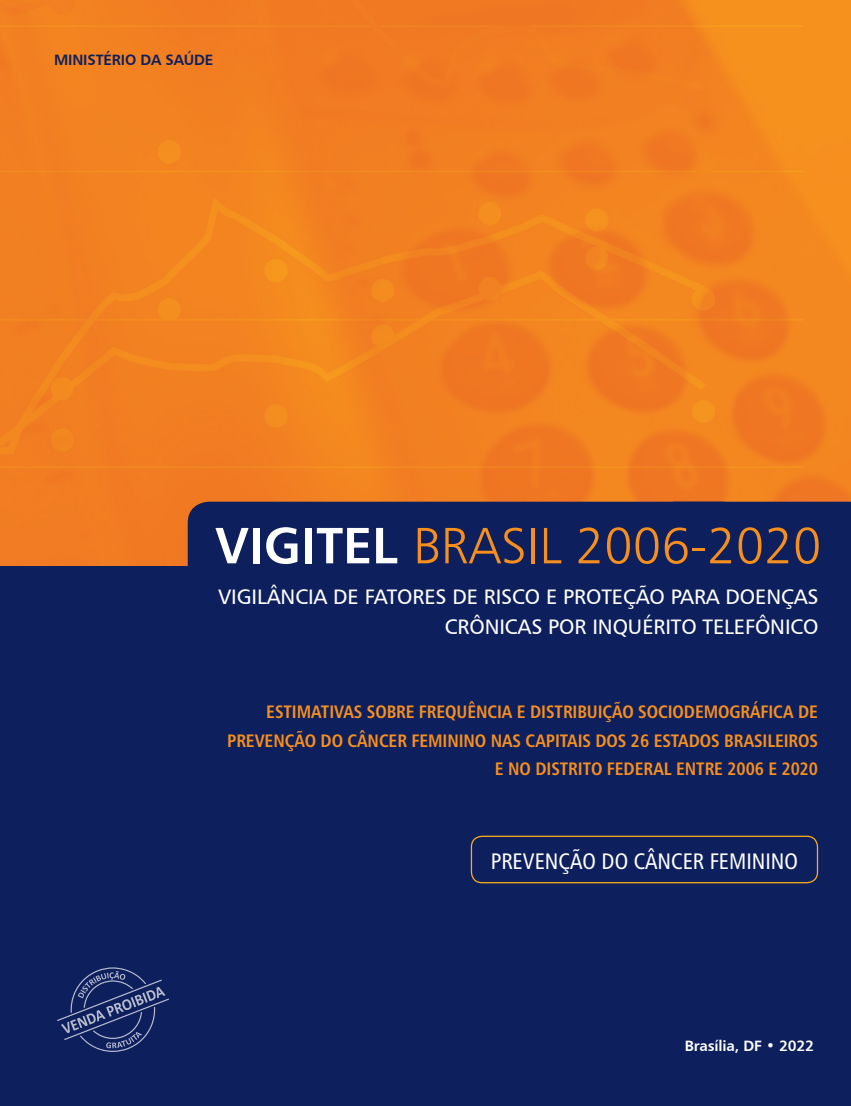
<style>
.page{position:relative;width:851px;height:1106px;background:#fff}
.page>*{position:absolute;margin:0;border:0;box-sizing:border-box;transform-origin:0 0}
.t1{font:51px "Humanist 777 BT Light B";color:#f68f1e}
.t2{font:22.35px "Humanist 777 BT Roman Condensed B";color:#fff}
.t3{font:21px/30px "Humanist 777 BT Roman B";letter-spacing:-.005em;color:#fff;text-align:right}
.t4{font:18px/28.5px "Humanist 777 BT Bold Condensed B";letter-spacing:-.005em;color:#f68f1e;text-align:right}
.t5{font:15px "Humanist 777 BT Bold B";letter-spacing:-.01em;color:#0e1f5d}
.t6{font:15px "Humanist 777 BT Bold B";letter-spacing:-.01em;color:#fff}
.s1{font-family:"Humanist 777 BT Bold B";color:#fff}
</style>
<div class="page">
<img style="left:0;top:0;width:850px;height:566px">
<div style="left:0;top:566px;width:850px;height:540px;background:#0e1f5d"></div>
<svg style="left:57px;top:967px;width:112px;height:85px"></svg>
<div style="left:470px;top:835px;width:348px;height:48px;border:1px solid #faad19;border-radius:11px"></div>
<div style="left:188px;top:501px;width:555px;height:109px;background:#0e1f5d;border-radius:21px"></div>
<div style="left:672px;top:501px;width:178px;height:65px;background:#0e1f5d"></div>
<p class="t5" style="left:54px;top:51px;width:161px">MINISTÉRIO DA SAÚDE</p>
<h1 class="t1" style="left:215px;top:514px;width:608px"><span class="s1">VIGITEL</span> BRASIL 2006-2020</h1>
<p class="t3" style="left:218px;top:581px;width:602px">VIGILÂNCIA DE FATORES DE RISCO E PROTEÇÃO PARA DOENÇAS<br>CRÔNICAS POR INQUÉRITO TELEFÔNICO</p>
<p class="t4" style="left:227px;top:697px;width:592px">ESTIMATIVAS SOBRE FREQUÊNCIA E DISTRIBUIÇÃO SOCIODEMOGRÁFICA DE<br>PREVENÇÃO DO CÂNCER FEMININO NAS CAPITAIS DOS 26 ESTADOS BRASILEIROS<br>E NO DISTRITO FEDERAL ENTRE 2006 E 2020</p>
<p class="t2" style="left:491px;top:846px;width:308px">PREVENÇÃO DO CÂNCER FEMININO</p>
<p class="t6" style="left:684px;top:1036px;width:131px">Brasília, DF • 2022</p>
</div>
